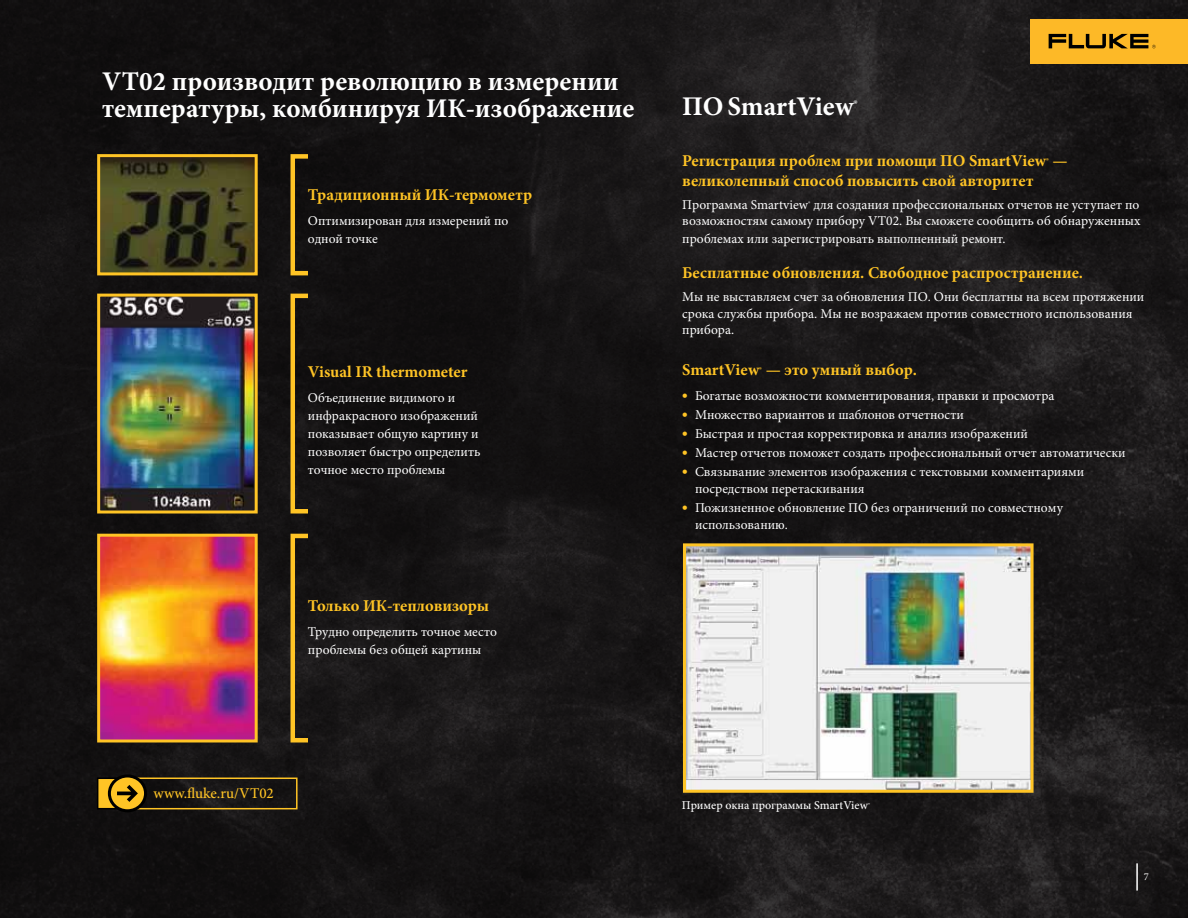
<style>
.page{position:relative;width:1188px;height:918px;background:#fff}
.page>*{position:absolute;margin:0;border:0;box-sizing:border-box;transform-origin:0 0}
.t1{font:700 27px/27px "Minion Pro";color:#fff}
.t2{font:700 16.5px/19.5px "Minion Pro";color:#ffc425}
.t3{font:500 15px "Minion Pro";letter-spacing:.01em;color:#ffc425}
.t4{font:13.5px/18px "Minion Pro";color:#fff}
.t5{font:500 12px "Minion Pro";color:#fff}
.t6{font:10.5px "Minion Pro";color:#fff}
.s1{font-size:8.7px}
.s2{font-family:"Myriad Pro";font-weight:700;font-size:16.5px;color:#ffc425}
</style>
<div class="page">
<img style="left:0;top:0;width:1188px;height:918px">
<img style="left:687px;top:547px;width:343px;height:242px">
<div style="left:683px;top:543px;width:351px;height:250px;border:3px solid #ffc425"></div>
<img style="left:101px;top:158px;width:153px;height:113px">
<div style="left:97px;top:154px;width:161px;height:121px;border:3px solid #ffc425"></div>
<img style="left:101px;top:298px;width:153px;height:212px">
<div style="left:97px;top:294px;width:161px;height:220px;border:3px solid #ffc425"></div>
<img style="left:101px;top:538px;width:153px;height:201px">
<div style="left:97px;top:534px;width:161px;height:209px;border:3px solid #ffc425"></div>
<div style="left:127px;top:778px;width:171px;height:31px;border:2px solid #ffc425"></div>
<div style="left:98px;top:778px;width:24px;height:31px;background:#ffc425"></div>
<div style="left:97px;top:778px;width:26px;height:31px;border:2px solid #000"></div>
<svg style="left:109px;top:776px;width:37px;height:35px"></svg>
<div style="left:108px;top:774px;width:39px;height:38px;border:3px solid #000;border-radius:50%"></div>
<svg style="left:117px;top:785px;width:21px;height:17px"></svg>
<div style="left:291px;top:154px;width:19px;height:121px;border:4px solid #ffc425"></div>
<div style="left:291px;top:294px;width:19px;height:220px;border:4px solid #ffc425"></div>
<div style="left:291px;top:534px;width:19px;height:209px;border:4px solid #ffc425"></div>
<hr style="left:1136px;top:863px;width:2px;height:28px;background:#fff">
<div style="left:1030px;top:19px;width:158px;height:45px;background:#fdb927"></div>
<svg style="left:1049px;top:34px;width:107px;height:14px"></svg>
<h1 class="t1" style="left:102px;top:68px;width:534px">VT02 производит революцию в измерении температуры, комбинируя ИК-изображение</h1>
<p class="t2" style="left:308px;top:185px;width:226px">Традиционный ИК-термометр</p>
<p class="t4" style="left:308px;top:211px;width:202px">Оптимизирован для измерений по одной точке</p>
<p class="t2" style="left:308px;top:362px;width:161px">Visual IR thermometer</p>
<p class="t4" style="left:308px;top:388px;width:174px">Объединение видимого и инфракрасного изображений показывает общую картину и позволяет быстро определить точное место проблемы</p>
<p class="t2" style="left:308px;top:596px;width:183px">Только ИК-тепловизоры</p>
<p class="t4" style="left:308px;top:623px;width:191px">Трудно определить точное место проблемы без общей картины</p>
<h1 class="t1" style="left:682px;top:92px;width:177px">ПОSmartView<sup>®</sup></h1>
<p class="t2" style="left:682px;top:151px;width:387px">Регистрация проблем при помощи ПО SmartView<span class="s1">®</span> — великолепный способ повысить свой авторитет</p>
<p class="t4" style="left:682px;top:196px;width:460px;line-height:16.5px">Программа Smartview<sup>®</sup> для создания профессиональных отчетов не уступает по возможностям самому прибору VT02. Вы сможете сообщить об обнаруженных</p>
<p class="t4" style="left:682px;top:230px;width:325px">проблемах или зарегистрировать выполненный ремонт.</p>
<p class="t2" style="left:682px;top:263px;width:402px">Бесплатные обновления. Свободное распространение.</p>
<p class="t4" style="left:682px;top:289px;width:464px;line-height:16.5px">Мы не выставляем счет за обновления ПО. Они бесплатны на всем протяжении срока службы прибора. Мы не возражаем против совместного использования прибора.</p>
<p class="t2" style="left:682px;top:360px;width:236px">SmartView<span class="s1">®</span> — это умный выбор.</p>
<p class="t4" style="left:682px;top:386px;width:374px"><span class="s2">•</span> Богатые возможности комментирования, правки и просмотра</p>
<p class="t4" style="left:682px;top:406px;width:283px"><span class="s2">•</span> Множество вариантов и шаблонов отчетности</p>
<p class="t4" style="left:682px;top:425px;width:347px"><span class="s2">•</span> Быстрая и простая корректировка и анализ изображений</p>
<p class="t4" style="left:682px;top:444px;width:445px"><span class="s2">•</span> Мастер отчетов поможет создать профессиональный отчет автоматически</p>
<p class="t4" style="left:695px;top:464px;width:391px;line-height:16.5px;text-indent:-13px"><span class="s2">•</span> Связывание элементов изображения с текстовыми комментариями посредством перетаскивания</p>
<p class="t4" style="left:695px;top:500px;width:369px;line-height:16.5px;text-indent:-13px"><span class="s2">•</span> Пожизненное обновление ПО без ограничений по совместному использованию.</p>
<p class="t3" style="left:154px;top:783px;width:122px">www.fluke.ru/VT02</p>
<p class="t5" style="left:682px;top:797px;width:190px">Пример окна программы SmartView<sup>®</sup></p>
<p class="t6" style="left:1144px;top:869px;width:7px">7</p>
</div>
